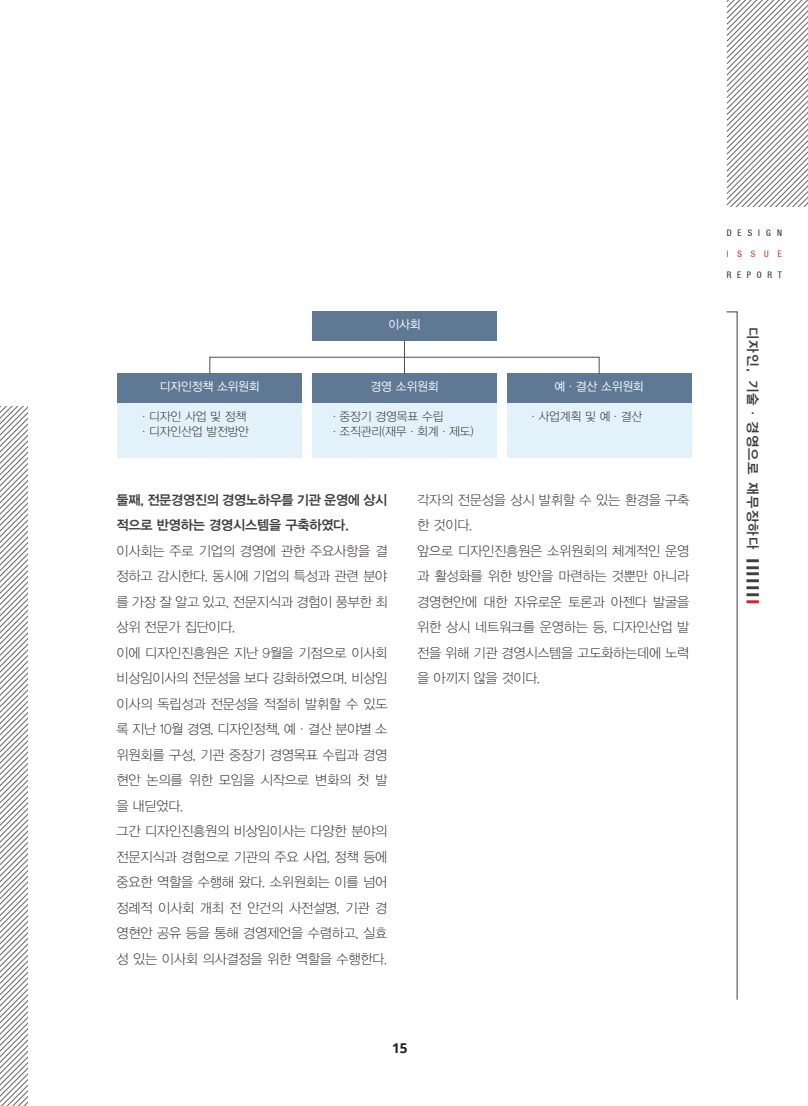
<style>
.page{position:relative;width:808px;height:1106px;background:#fff}
.page>*{position:absolute;margin:0;border:0;box-sizing:border-box;transform-origin:0 0}
.t1{font:13.5px/25.5px "YDVYGO11";letter-spacing:-.015em;color:#231f20}
.t2{font:13.5px/25.5px "YDVYGO14";letter-spacing:-.015em;color:#3e3e3f}
.t3{font:13.5px "YDVYGO14";letter-spacing:.1em;color:#3e3e3f}
.t4{font:700 13.5px "Noto Sans";color:#231f20}
.t5{font:12px/14.4px "YDVYGO11";letter-spacing:-.015em;color:#231f20}
.t6{font:12px "YDVYGO12";letter-spacing:-.015em;color:#fff}
.t7{font:condensed 9px "Helvetica 57";letter-spacing:.675em;color:#231f20}
.t8{font:condensed 9px "Helvetica 57";letter-spacing:1.02em;color:#d1232a}
.s1{color:#d1232a}
</style>
<div class="page">
<svg style="left:0;top:406px;width:28px;height:700px"></svg>
<svg style="left:727px;top:0;width:81px;height:207px"></svg>
<svg style="left:726px;top:311px;width:11px;height:689px"></svg>
<div style="left:312px;top:312px;width:185px;height:29px;background:#5f7995"></div>
<div style="left:312px;top:373px;width:185px;height:30px;background:#5f7995"></div>
<div style="left:312px;top:404px;width:185px;height:54px;background:#e3f2fa"></div>
<div style="left:117px;top:373px;width:185px;height:30px;background:#5f7995"></div>
<div style="left:117px;top:404px;width:185px;height:54px;background:#e3f2fa"></div>
<div style="left:507px;top:373px;width:184px;height:30px;background:#5f7995"></div>
<div style="left:507px;top:404px;width:184px;height:54px;background:#e3f2fa"></div>
<hr style="left:404px;top:341px;width:1px;height:32px;background:#505052">
<div style="left:209px;top:357px;width:390px;height:17px;border:1px solid #505052"></div>
<p class="t6" style="left:160px;top:379px;width:101px">디자인정책 소위원회</p>
<p class="t5" style="left:139px;top:409px;width:112px">·디자인 사업 및 정책 ·디자인산업 발전방안</p>
<p class="t6" style="left:388px;top:316px;width:34px">이사회</p>
<p class="t6" style="left:370px;top:379px;width:69px">경영 소위원회</p>
<p class="t5" style="left:329px;top:409px;width:146px">·중장기 경영목표 수립 ·조직관리(재무·회계·제도)</p>
<p class="t6" style="left:554px;top:379px;width:91px">예·결산 소위원회</p>
<p class="t5" style="left:528px;top:409px;width:116px">·사업계획 및 예·결산</p>
<p class="t2" style="left:116px;top:486px;width:272px">둘째, 전문경영진의 경영노하우를 기관 운영에 상시 적으로 반영하는 경영시스템을 구축하였다.</p>
<p class="t1" style="left:116px;top:537px;width:273px">이사회는 주로 기업의 경영에 관한 주요사항을 결 정하고 감시한다. 동시에 기업의 특성과 관련 분야 를 가장 잘 알고 있고, 전문지식과 경험이 풍부한 최 상위 전문가 집단이다.<br>이에 디자인진흥원은 지난 9월을 기점으로 이사회 비상임이사의 전문성을 보다 강화하였으며, 비상임 이사의 독립성과 전문성을 적절히 발휘할 수 있도 록 지난 10월 경영, 디자인정책, 예·결산 분야별 소 위원회를 구성, 기관 중장기 경영목표 수립과 경영 현안 논의를 위한 모임을 시작으로 변화의 첫 발 을 내딛었다.<br>그간 디자인진흥원의 비상임이사는 다양한 분야의 전문지식과 경험으로 기관의 주요 사업, 정책 등에 중요한 역할을 수행해 왔다. 소위원회는 이를 넘어 정례적 이사회 개최 전 안건의 사전설명, 기관 경 영현안 공유 등을 통해 경영제언을 수렴하고, 실효 성 있는 이사회 의사결정을 위한 역할을 수행한다.</p>
<p class="t1" style="left:417px;top:486px;width:274px">각자의 전문성을 상시 발휘할 수 있는 환경을 구축 한 것이다.<br>앞으로 디자인진흥원은 소위원회의 체계적인 운영 과 활성화를 위한 방안을 마련하는 것뿐만 아니라 경영현안에 대한 자유로운 토론과 아젠다 발굴을 위한 상시 네트워크를 운영하는 등, 디자인산업 발 전을 위해 기관 경영시스템을 고도화하는데에 노력 을 아끼지 않을 것이다.</p>
<p class="t4" style="left:392px;top:1038px;width:17px">15</p>
<p class="t7" style="left:727px;top:227px;width:57px">DESIGN</p>
<p class="t8" style="left:727px;top:248px;width:57px">ISSUE</p>
<p class="t7" style="left:727px;top:269px;width:57px">REPORT</p>
<p class="t3" style="left:762px;top:327px;width:281px;rotate:90deg">디자인, 기술·경영으로 재무장하다 ||||||<span class="s1">|</span></p>
</div>
